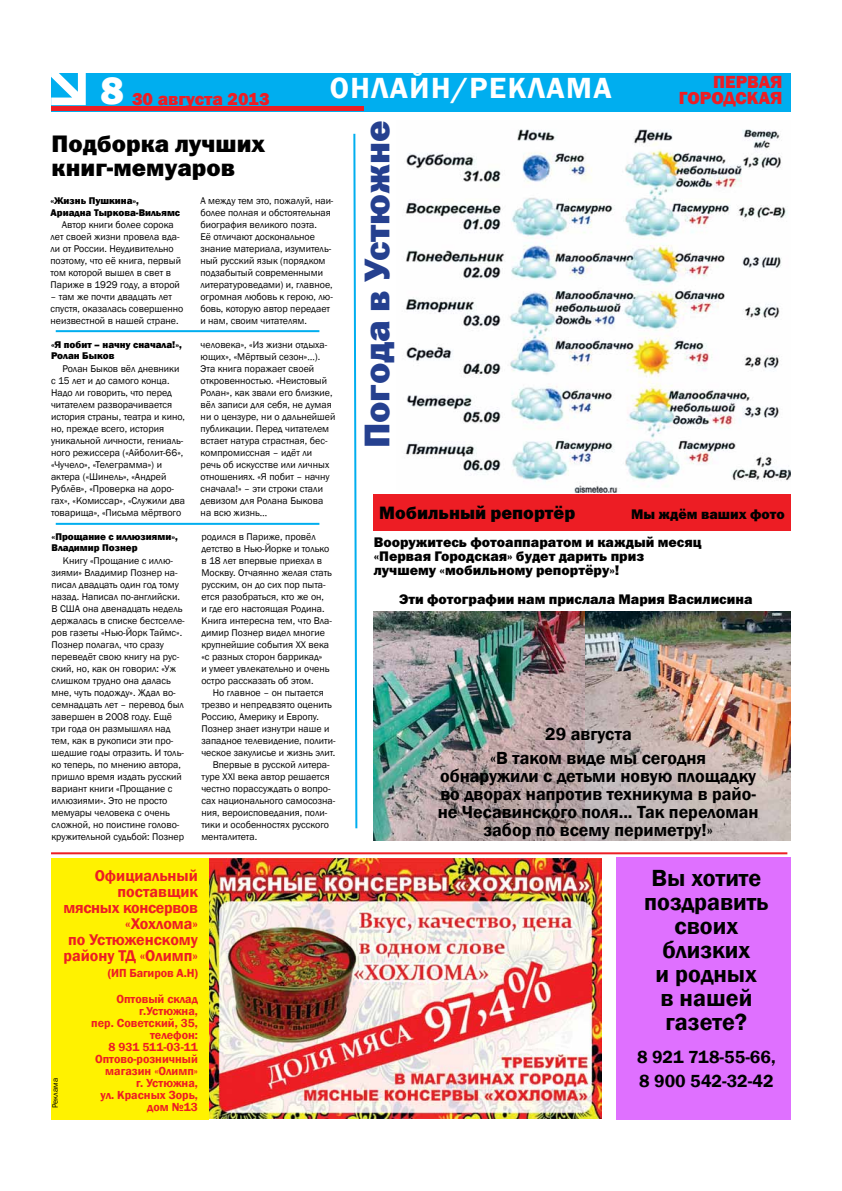
<style>
.page{position:relative;width:842px;height:1191px;background:#fff}
.page>*{position:absolute;margin:0;border:0;box-sizing:border-box;transform-origin:0 0}
.t1{font:800 40px "Franklin Gothic";color:#fff}
.t2{font:36px "Franklin Gothic Heavy C";color:#25408f}
.t3{font:600 30px "Franklin Gothic";letter-spacing:.05em;color:#fff}
.t4{font:600 24px/24px "Franklin Gothic";color:#000;text-align:center}
.t5{font:24px/24px "Franklin Gothic Heavy C";color:#000}
.t6{font:600 18px/18px "Franklin Gothic";color:#000}
.t7{font:800 18px "Franklin Gothic";color:#ed1d24}
.t8{font:18px "Franklin Gothic Heavy C";color:#000}
.t9{font:600 16px/16px "Franklin Gothic";color:#ed1d24;text-align:right}
.t10{font:14px/14px "Franklin Gothic Heavy C";color:#000}
.t11{font:600 12px/12px "Franklin Gothic";color:#ed1d24;text-align:right}
.t12{font:10px/12px "Franklin Gothic";color:#000}
.t13{font:800 10px/10.8px "Franklin Gothic";color:#000}
.t14{font:8px "Franklin Gothic";color:#000}
</style>
<div class="page">
<div style="left:51px;top:73px;width:740px;height:38px;background:#00aeef"></div>
<svg style="left:51px;top:73px;width:35px;height:32px"></svg>
<div style="left:51px;top:106px;width:312px;height:5px;background:#ed1d24"></div>
<div style="left:373px;top:494px;width:418px;height:36px;background:#ed1d24"></div>
<hr style="left:51px;top:852px;width:736px;height:2px;background:#ed1d24">
<div style="left:51px;top:857px;width:158px;height:262px;background:#fff200"></div>
<img style="left:209px;top:858px;width:392px;height:260px">
<svg style="left:353px;top:133px;width:5px;height:696px"></svg>
<img style="left:404px;top:129px;width:387px;height:363px">
<hr style="left:56px;top:330px;width:263px;height:2px;background:#00aeef">
<hr style="left:56px;top:523px;width:263px;height:2px;background:#00aeef">
<div style="left:616px;top:857px;width:175px;height:263px;background:#df70ff"></div>
<img style="left:374px;top:611px;width:417px;height:229px">
<h1 class="t1" style="left:101px;top:65px;width:25px">8</h1>
<h3 class="t3" style="left:330px;top:69px;width:283px">ОНЛАЙН/РЕКЛАМА</h3>
<h3 class="t7" style="left:132px;top:87px;width:139px">30 августа 2013</h3>
<h3 class="t7" style="left:713px;top:71px;width:71px">ПЕРВАЯ</h3>
<h3 class="t7" style="left:679px;top:87px;width:105px">ГОРОДСКАЯ</h3>
<h3 class="t5" style="left:52px;top:131px;width:215px">Подборка лучших книг-мемуаров</h3>
<p class="t13" style="left:50px;top:195px;width:131px;line-height:12px">«Жизнь Пушкина»,<br>Ариадна Тыркова-Вильямс</p>
<p class="t12" style="left:50px;top:219px;width:132px;text-indent:11px">Автор книги более сорока лет своей жизни провела вда&shy;ли от России. Неудивительно поэтому, что её книга, первый том которой вышел в свет в<br>Париже в 1929 году, а второй</p>
<p class="t12" style="left:50px;top:291px;width:134px">– там же почти двадцать лет спустя, оказалась совершенно неизвестной в нашей стране.</p>
<p class="t12" style="left:200px;top:195px;width:135px">А между тем это, пожалуй, наи&shy;более полная и обстоятельная биография великого поэта.<br>Её отличают доскональное знание материала, изумитель&shy;ный русский язык (порядком подзабытый современными литературоведами) и, главное, огромная любовь к герою, лю&shy;бовь, которую автор передает и нам, своим читателям.</p>
<p class="t13" style="left:51px;top:339px;width:132px">«Я побит – начну сначала!»,<br>Ролан Быков</p>
<p class="t12" style="left:51px;top:363px;width:136px;text-indent:11px">Ролан Быков вёл дневники с 15 лет и до самого конца.<br>Надо ли говорить, что перед читателем разворачивается история страны, театра и кино, но, прежде всего, история уникальной личности, гениаль&shy;ного режиссера («Айболит-66», «Чучело», «Телеграмма») и актера («Шинель», «Андрей<br>Рублёв», «Проверка на доро&shy;гах», «Комиссар», «Служили два товарища», «Письма мёртвого</p>
<p class="t13" style="left:52px;top:531px;width:128px">«Прощание с иллюзиями»,<br>Владимир Познер</p>
<p class="t12" style="left:52px;top:555px;width:135px;text-indent:11px">Книгу «Прощание с иллю&shy;зиями» Владимир Познер на&shy;писал двадцать один год тому назад. Написал по-английски.<br>В США она двенадцать недель держалась в списке бестселле&shy;ров газеты «Нью-Йорк Таймс».<br>Познер полагал, что сразу переведёт свою книгу на рус&shy;ский, но, как он говорил: «Уж слишком трудно она далась мне, чуть подожду». Ждал во&shy;семнадцать лет – перевод был завершен в 2008 году. Ещё три года он размышлял над тем, как в рукописи эти про&shy;шедшие годы отразить. И толь&shy;ко теперь, по мнению автора, пришло время издать русский вариант книги «Прощание с иллюзиями». Это не просто мемуары человека с очень сложной, но поистине голово&shy;кружительной судьбой: Познер</p>
<p class="t12" style="left:201px;top:339px;width:136px">человека», «Из жизни отдыха&shy;ющих», «Мёртвый сезон»…).<br>Эта книга поражает своей откровенностью. «Неистовый<br>Ролан», как звали его близкие, вёл записи для себя, не думая ни о цензуре, ни о дальнейшей публикации. Перед читателем встает натура страстная, бес&shy;компромиссная – идёт ли<br>речь об искусстве или личных отношениях. «Я побит – начну сначала!» – эти строки стали девизом для Ролана Быкова на всю жизнь…</p>
<p class="t12" style="left:201px;top:531px;width:132px">родился в Париже, провёл детство в Нью-Йорке и только в 18 лет впервые приехал в<br>Москву. Отчаянно желая стать русским, он до сих пор пыта&shy;ется разобраться, кто же он,<br>и где его настоящая Родина.<br>Книга интересна тем, что Вла&shy;димир Познер видел многие крупнейшие события ХХ века «с разных сторон баррикад»<br>и умеет увлекательно и очень остро рассказать об этом.</p>
<p class="t12" style="left:213px;top:687px;width:113px">Но главное – он пытается</p>
<p class="t12" style="left:201px;top:699px;width:132px">трезво и непредвзято оценить</p>
<p class="t12" style="left:201px;top:711px;width:119px">Россию, Америку и Европу.</p>
<p class="t12" style="left:201px;top:723px;width:130px">Познер знает изнутри наше и</p>
<p class="t12" style="left:201px;top:735px;width:136px">западное телевидение, полити-</p>
<p class="t12" style="left:201px;top:747px;width:136px">ческое закулисье и жизнь элит.</p>
<p class="t12" style="left:213px;top:759px;width:118px">Впервые в русской литера-</p>
<p class="t12" style="left:201px;top:771px;width:130px">туре XXI века автор решается</p>
<p class="t12" style="left:201px;top:783px;width:131px">честно порассуждать о вопро-</p>
<p class="t12" style="left:201px;top:795px;width:135px">сах национального самосозна-</p>
<p class="t12" style="left:201px;top:807px;width:127px">ния, вероисповедания, поли-</p>
<p class="t12" style="left:201px;top:819px;width:129px">тики и особенностях русского</p>
<p class="t12" style="left:201px;top:831px;width:57px">менталитета.</p>
<h3 class="t9" style="left:64px;top:868px;width:136px">Официальный поставщик мясных консервов «Хохлома»<br>по Устюженскому району ТД «Олимп»</h3>
<p class="t11" style="left:108px;top:960px;width:92px;line-height:26.2px">(ИП Багиров А.Н)<br>Оптовый склад</p>
<p class="t11" style="left:91px;top:1005px;width:108px">г.Устюжна,<br>пер. Советский, 35, телефон:<br>8 931 511-03-11<br>Оптово-розничный магазин «Олимп»<br>г. Устюжна,<br>ул. Красных Зорь,</p>
<p class="t14" style="left:50px;top:1108px;width:31px;rotate:-90deg">Реклама</p>
<p class="t11" style="left:147px;top:1101px;width:52px">дом №13</p>
<h2 class="t2" style="left:357px;top:448px;width:330px;rotate:-90deg">Погода в Устюжне</h2>
<h3 class="t8" style="left:379px;top:502px;width:198px">Мобильный репортёр</h3>
<h3 class="t10" style="left:631px;top:507px;width:155px">Мы ждём ваших фото</h3>
<h3 class="t10" style="left:374px;top:535px;width:330px">Вооружитесь фотоаппаратом и каждый месяц «Первая Городская» будет дарить приз лучшему «мобильному репортёру»!</h3>
<h3 class="t10" style="left:399px;top:592px;width:355px">Эти фотографии нам прислала Мария Василисина</h3>
<h3 class="t6" style="left:545px;top:725px;width:88px">29 августа</h3>
<h3 class="t6" style="left:438px;top:749px;width:323px;text-align:center">«В таком виде мы сегодня<br>обнаружили с детьми новую площадку во дворах напротив техникума в райо&shy;не Чесавинского поля... Так переломан забор по всему периметру!»</h3>
<h3 class="t4" style="left:644px;top:866px;width:126px">Вы хотите поздравить своих близких<br>и родных<br>в нашей газете?</h3>
<h3 class="t6" style="left:637px;top:1045px;width:140px;line-height:24px">8 921 718-55-66,<br>8 900 542-32-42</h3>
</div>
